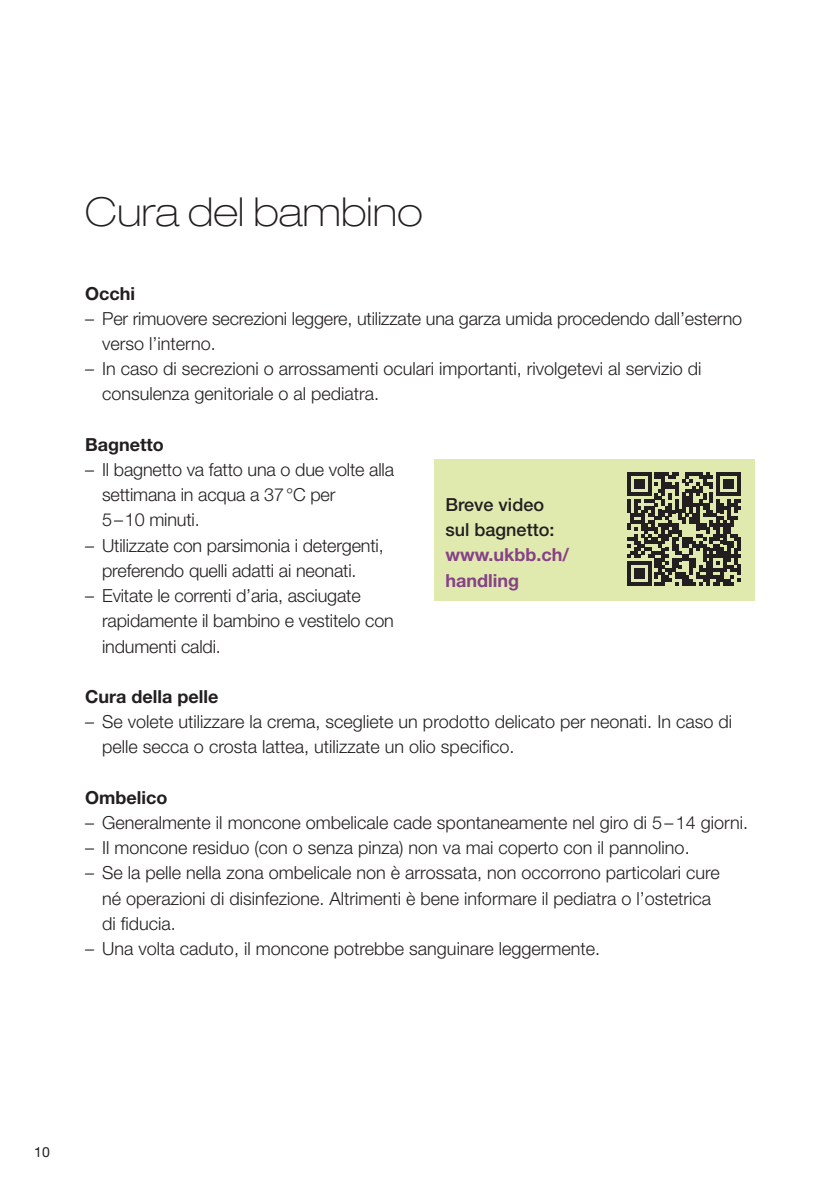
<style>
.page{position:relative;width:840px;height:1191px;background:#fff}
.page>*{position:absolute;margin:0;border:0;box-sizing:border-box;transform-origin:0 0}
.HN_Std_33Thin_Ex_20{font:100 expanded 40px "Helvetica Neue LT Std";color:#231f20}
.t1{font:300 18px/25.2px "Helvetica Neue LT Std";color:#231f20}
.HN_Std_75_Bold_9Pt_1{font:500 18px/25.2px "Helvetica Neue LT Std";color:#231f20}
.HN_Std_75_Bold_9Pt_1-2{font:700 18px "Helvetica Neue LT Std";color:#231f20}
.HN_Std_45_Light_9Pt{font:700 18px "Helvetica Neue LT Std";color:#231f20}
.t2{font:14px "Helvetica Neue LT Std";color:#231f20}
.s1{font-weight:700;color:#864188}
</style>
<div class="page">
<div style="left:434px;top:459px;width:320px;height:141px;background:#e0eaae"></div>
<svg style="left:627px;top:472px;width:113px;height:113px"></svg>
<p class="HN_Std_33Thin_Ex_20" style="left:85px;top:187px;width:339px">Cura del bambino</p>
<p class="HN_Std_45_Light_9Pt" style="left:85px;top:282px;width:51px">Occhi</p>
<p class="t1" style="left:102px;top:305px;width:641px;text-indent:-17px">– Per rimuovere secrezioni leggere, utilizzate una garza umida procedendo dall’esterno verso l’interno.</p>
<p class="t1" style="left:102px;top:356px;width:600px;text-indent:-17px">– In caso di secrezioni o arrossamenti oculari importanti, rivolgetevi al servizio di consulenza genitoriale o al pediatra.</p>
<p class="HN_Std_45_Light_9Pt" style="left:85px;top:433px;width:80px">Bagnetto</p>
<p class="t1" style="left:102px;top:457px;width:293px;text-indent:-17px">– Il bagnetto va fatto una o due volte alla settimana in acqua a 37°C per<br>5–10 minuti.</p>
<p class="t1" style="left:85px;top:532px;width:300px;text-align:center">– Utilizzate con parsimonia i detergenti, preferendo quelli adatti ai neonati.</p>
<p class="t1" style="left:102px;top:583px;width:293px;text-indent:-17px">– Evitate le correnti d’aria, asciugate rapidamente il bambino e vestitelo con indumenti caldi.</p>
<p class="HN_Std_75_Bold_9Pt_1-2" style="left:85px;top:685px;width:135px">Cura della pelle</p>
<p class="t1" style="left:102px;top:709px;width:631px;text-indent:-17px">– Se volete utilizzare la crema, scegliete un prodotto delicato per neonati. In caso di pelle secca o crosta lattea, utilizzate un olio specifico.</p>
<p class="HN_Std_75_Bold_9Pt_1-2" style="left:85px;top:786px;width:84px">Ombelico</p>
<p class="t1" style="left:85px;top:809px;width:664px">– Generalmente il moncone ombelicale cade spontaneamente nel giro di 5–14 giorni.</p>
<p class="t1" style="left:85px;top:835px;width:605px">– Il moncone residuo (con o senza pinza) non va mai coperto con il pannolino.</p>
<p class="t1" style="left:102px;top:860px;width:618px;text-indent:-17px">– Se la pelle nella zona ombelicale non è arrossata, non occorrono particolari cure né operazioni di disinfezione. Altrimenti è bene informare il pediatra o l’ostetrica di fiducia.</p>
<p class="t1" style="left:85px;top:935px;width:516px">– Una volta caduto, il moncone potrebbe sanguinare leggermente.</p>
<p class="HN_Std_75_Bold_9Pt_1" style="left:445px;top:492px;width:125px">Breve video sul bagnetto: <span class="s1">www.ukbb.ch/ handling</span></p>
<p class="t2" style="left:34px;top:1143px;width:17px">10</p>
</div>
